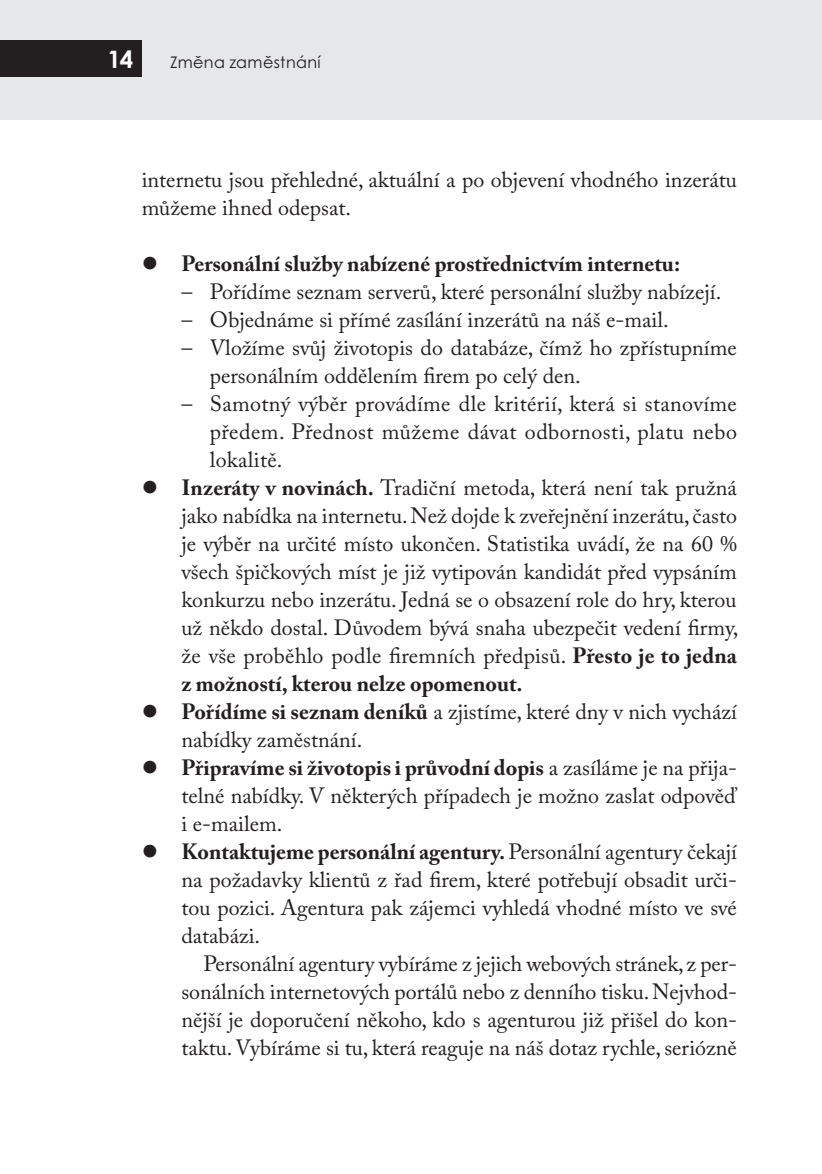
<style>
.page{position:relative;width:822px;height:1174px;background:#fff}
.page>*{position:absolute;margin:0;border:0;box-sizing:border-box;transform-origin:0 0}
.t1{font:700 24px "Century Gothic";color:#fff}
.t2{font:22px/28px "Adobe Caslon Pro";color:#231f20}
.t3{font:700 22px "Adobe Caslon Pro";color:#231f20}
.t4{font:22px "Adobe Caslon Pro";letter-spacing:.02em;color:#231f20}
.t5{font:16px "Century Gothic";letter-spacing:.02em;color:#231f20}
.s1{font-weight:700}
.s2{font-weight:400}
</style>
<div class="page">
<div style="left:0;top:0;width:822px;height:120px;background:#e6e7e8"></div>
<div style="left:0;top:40px;width:142px;height:36px;background:#231f20"></div>
<p class="t1" style="left:108px;top:50px;width:27px">14</p>
<p class="t5" style="left:170px;top:53px;width:152px">Změna zaměstnání</p>
<p class="t2" style="left:142px;top:168px;width:597px">internetu jsou přehledné, aktuální a po objevení vhodného inzerátu můžeme ihned odepsat.</p>
<p class="t3" style="left:181px;top:255px;width:500px">Personální služby nabízené prostřednictvím internetu:</p>
<p class="t2" style="left:210px;top:280px;width:513px">Pořídíme seznam serverů, které personální služby nabízejí.</p>
<p class="t2" style="left:210px;top:308px;width:460px">Objednáme si přímé zasílání inzerátů na náš e-mail.</p>
<p class="t2" style="left:210px;top:336px;width:529px">Vložíme svůj životopis do databáze, čímž ho zpřístupníme</p>
<p class="t2" style="left:210px;top:364px;width:373px">personálním oddělením firem po celý den.</p>
<p class="t2" style="left:210px;top:392px;width:529px">Samotný výběr provádíme dle kritérií, která si stanovíme</p>
<p class="t4" style="left:210px;top:423px;width:529px">předem. Přednost můžeme dávat odbornosti, platu nebo</p>
<p class="t2" style="left:210px;top:448px;width:74px">lokalitě.</p>
<p class="t2" style="left:181px;top:476px;width:557px"><span class="s1">Inzeráty v novinách.</span> Tradiční metoda, která není tak pružná</p>
<p class="t2" style="left:181px;top:504px;width:557px">jako nabídka na internetu. Než dojde k zveřejnění inzerátu, často</p>
<p class="t2" style="left:181px;top:532px;width:557px">je výběr na určité místo ukončen. Statistika uvádí, že na 60 %</p>
<p class="t2" style="left:181px;top:560px;width:557px">všech špičkových míst je již vytipován kandidát před vypsáním</p>
<p class="t2" style="left:181px;top:588px;width:557px">konkurzu nebo inzerátu. Jedná se o obsazení role do hry, kterou</p>
<p class="t2" style="left:181px;top:616px;width:559px">už někdo dostal. Důvodem bývá snaha ubezpečit vedení firmy,</p>
<p class="t2" style="left:181px;top:644px;width:557px">že vše proběhlo podle firemních předpisů. <span class="s1">Přesto je to jedna</span></p>
<p class="t3" style="left:181px;top:675px;width:343px">z možností, kterou nelze opomenout.</p>
<p class="t2" style="left:181px;top:700px;width:557px"><span class="s1">Pořídíme si seznam deníků</span> a zjistíme, které dny v nich vychází</p>
<p class="t2" style="left:181px;top:728px;width:182px">nabídky zaměstnání.</p>
<p class="t3" style="left:181px;top:759px;width:557px">Připravíme si životopis i průvodní dopis <span class="s2">a zasíláme je na přija-</span></p>
<p class="t2" style="left:181px;top:784px;width:557px">telné nabídky. V některých případech je možno zaslat odpověď</p>
<p class="t2" style="left:181px;top:812px;width:103px">i e-mailem.</p>
<p class="t3" style="left:181px;top:843px;width:557px">Kontaktujeme personální agentury. <span class="s2">Personální agentury čekají</span></p>
<p class="t2" style="left:181px;top:868px;width:557px">na požadavky klientů z řad firem, které potřebují obsadit urči-</p>
<p class="t2" style="left:181px;top:896px;width:557px">tou pozici. Agentura pak zájemci vyhledá vhodné místo ve své</p>
<p class="t2" style="left:181px;top:924px;width:80px">databázi.</p>
<p class="t2" style="left:203px;top:952px;width:535px">Personální agentury vybíráme z jejich webových stránek, z per-</p>
<p class="t2" style="left:181px;top:980px;width:557px">sonálních internetových portálů nebo z denního tisku. Nejvhod-</p>
<p class="t2" style="left:181px;top:1008px;width:557px">nější je doporučení někoho, kdo s agenturou již přišel do kon-</p>
<p class="t2" style="left:181px;top:1036px;width:557px">taktu. Vybíráme si tu, která reaguje na náš dotaz rychle, seriózně</p>
<p class="t2" style="left:181px;top:280px;width:12px;text-align:justify">– – –</p>
<p class="t2" style="left:181px;top:392px;width:12px">–</p>
</div>
